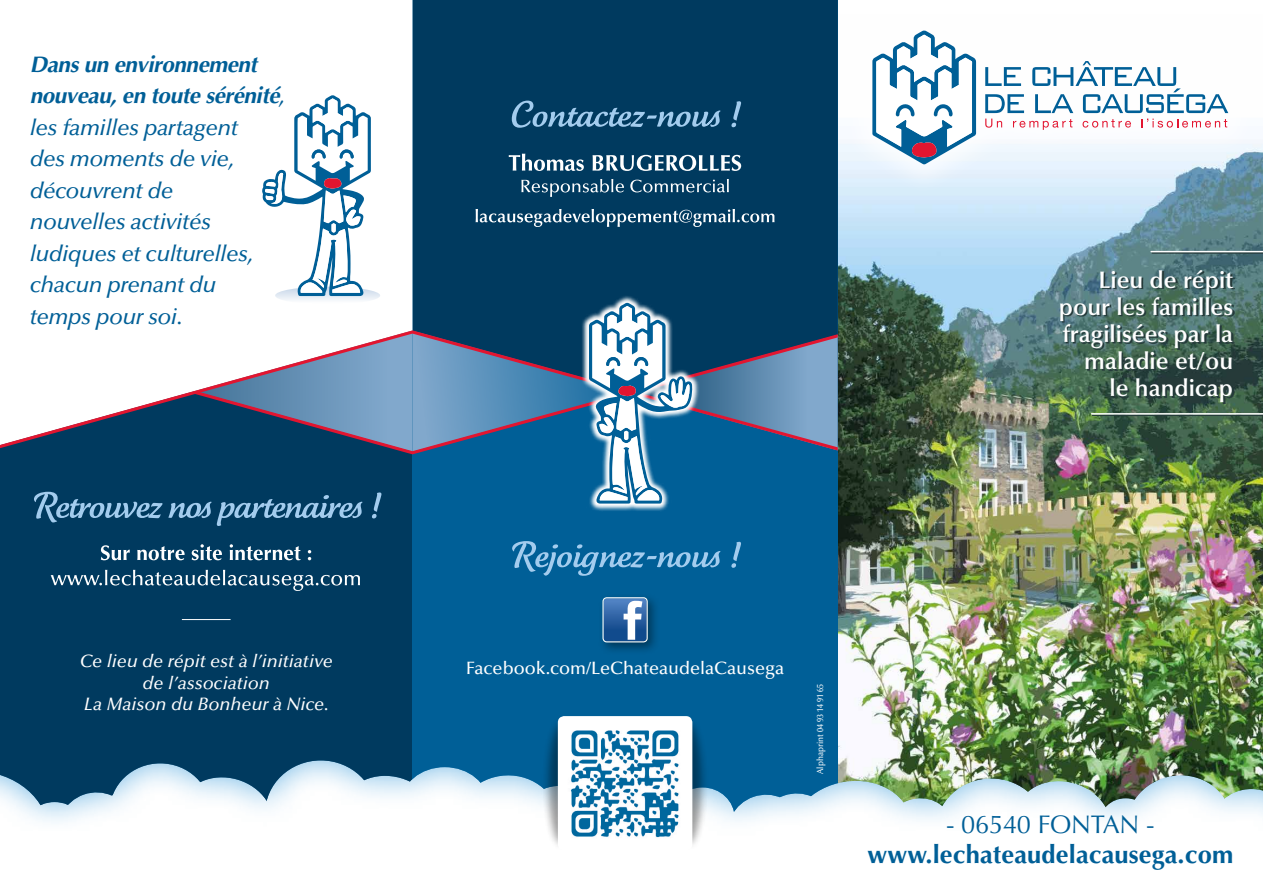
<style>
.page{position:relative;width:1263px;height:893px;background:#fff}
.page>*{position:absolute;margin:0;border:0;box-sizing:border-box;transform-origin:0 0}
.t1{font:700 25.5px "Optima";letter-spacing:.005em;color:#005f97}
.t2{font:25.5px "Optima";letter-spacing:-.01em;color:#005f97}
.t3{font:600 24px/27px "Optima";color:#fff;text-align:right}
.t4{font:italic 500 22.5px/31.5px "Optima";letter-spacing:-.02em;color:#005f97}
.t5{font:italic 500 18px/21.6px "Optima";color:#fff;text-align:center}
.t6{font:500 18px "Optima";color:#fff}
.t7{font:500 9px "Optima";color:#fff;scale:.9 1}
.s1{font-weight:700}
</style>
<div class="page">
<img style="left:838px;top:140px;width:425px;height:618px">
<div style="left:0;top:0;width:412px;height:893px;background:#003a5f"></div>
<div style="left:412px;top:0;width:426px;height:893px;background:#005f97"></div>
<div style="left:412px;top:0;width:426px;height:303px;background:#003a5f"></div>
<div style="left:0;top:0;width:412px;height:330px;background:#fff"></div>
<svg style="left:0;top:330px;width:34px;height:119px;background:#f2eff1"></svg>
<svg style="left:0;top:758px;width:1263px;height:135px;fill:#fff"></svg>
<svg style="left:476px;top:209px;width:298px;height:18px;background:#386582"></svg>
<svg style="left:521px;top:179px;width:208px;height:18px;background:#2e5d7b"></svg>
<svg style="left:509px;top:154px;width:232px;height:17px;background:#5c8198"></svg>
<svg style="left:512px;top:101px;width:229px;height:27px;background:#2b6085"></svg>
<div style="left:840px;top:0;width:420px;height:195px;background:#fff;opacity:.8"></div>
<svg style="left:872px;top:31px;width:104px;height:133px"></svg>
<svg style="left:985px;top:67px;width:36px;height:19px"></svg>
<svg style="left:985px;top:94px;width:39px;height:19px"></svg>
<svg style="left:985px;top:119px;width:17px;height:9px"></svg>
<svg style="left:1013px;top:119px;width:59px;height:11px"></svg>
<svg style="left:1082px;top:119px;width:49px;height:9px"></svg>
<svg style="left:1141px;top:119px;width:86px;height:9px"></svg>
<svg style="left:1032px;top:61px;width:196px;height:52px"></svg>
<svg style="left:581px;top:295px;width:119px;height:8px"></svg>
<div style="left:598px;top:593px;width:62px;height:62px;background:#000;opacity:.41"></div>
<svg style="left:604px;top:599px;width:42px;height:41px;background:#5a83b6"></svg>
<div style="left:602px;top:597px;width:46px;height:45px;border:1px solid #fff;border-radius:4px"></div>
<svg style="left:512px;top:541px;width:229px;height:35px"></svg>
<div style="left:541px;top:716px;width:42px;height:134px;background:#000;opacity:.4"></div>
<div style="left:667px;top:716px;width:42px;height:134px;background:#000;opacity:.4"></div>
<img style="left:558px;top:716px;width:134px;height:135px">
<svg style="left:275px;top:287px;width:105px;height:17px"></svg>
<svg style="left:262px;top:95px;width:109px;height:201px;background:#cadce8"></svg>
<hr style="left:182px;top:619px;width:49px;height:1px;background:#fff">
<svg style="left:51px;top:570px;width:309px;height:21px"></svg>
<svg style="left:101px;top:544px;width:210px;height:16px"></svg>
<svg style="left:34px;top:303px;width:804px;height:223px"></svg>
<svg style="left:1062px;top:271px;width:173px;height:132px;background:#42635b"></svg>
<hr style="left:1092px;top:415px;width:171px;height:1px;background:#253a3a">
<hr style="left:1091px;top:413px;width:172px;height:2px;background:#fff">
<hr style="left:1152px;top:252px;width:111px;height:2px;background:#253a3a">
<hr style="left:1151px;top:251px;width:112px;height:1px;background:#fff">
<p class="t4" style="left:30px;top:49px;width:257px"><span class="s1">Dans un environnement nouveau, en toute sérénité</span>, les familles partagent<br>des moments de vie, découvrent de<br>nouvelles activités ludiques et culturelles, chacun prenant du<br>temps pour soi.</p>
<p class="t5" style="left:80px;top:650px;width:255px">Ce lieu de répit est à l’initiative de l’association<br>La Maison du Bonheur à Nice.</p>
<p class="t3" style="left:1059px;top:266px;width:176px">Lieu de répit pour les familles fragilisées par la maladie et/ou<br>le handicap</p>
<p class="t6" style="left:466px;top:658px;width:319px">Facebook.com/LeChateaudelaCausega</p>
<p class="t7" style="left:815px;top:774px;width:102px;rotate:-90deg">Alphaprint 04 93 14 91 65</p>
<p class="t2" style="left:946px;top:809px;width:210px">- 06540 FONTAN -</p>
<p class="t1" style="left:867px;top:840px;width:367px">www.lechateaudelacausega.com</p>
</div>
